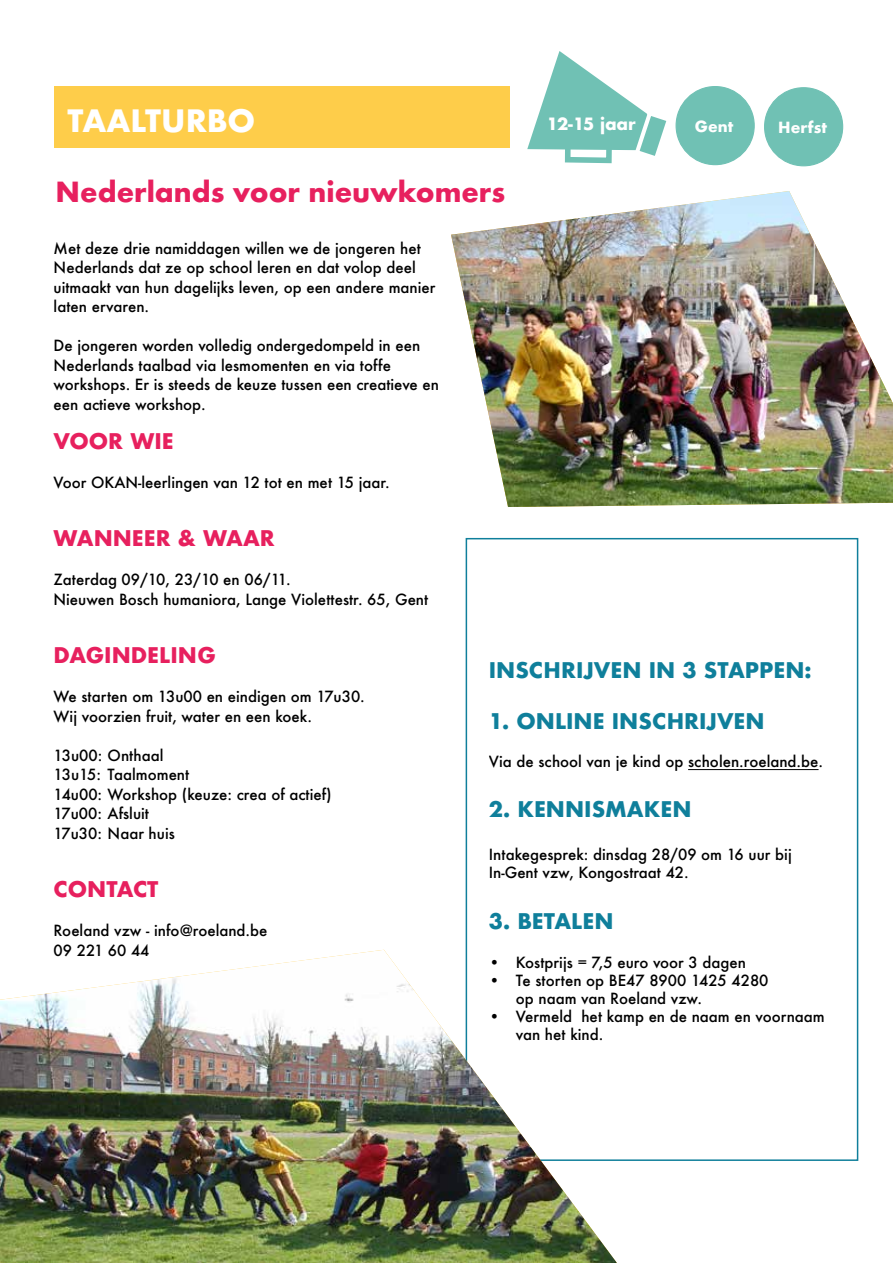
<style>
.page{position:relative;width:893px;height:1263px;background:#fff}
.page>*{position:absolute;margin:0;border:0;box-sizing:border-box;transform-origin:0 0}
.t1{font:700 30px "Futura";color:#fff}
.t2{font:700 27px "Futura";color:#e7205e}
.t3{font:700 21px "Futura";color:#0f7f9b}
.t4{font:700 21px "Futura";color:#e7205e}
.t5{font:700 16.5px "Futura";color:#fff}
.t6{font:500 15px/19.5px "Futura";color:#000}
.t7{font:700 15px "Futura";color:#fff}
</style>
<div class="page">
<div style="left:466px;top:538px;width:392px;height:623px;background:#fff;border:2px solid #0f7f9b"></div>
<div style="left:55px;top:86px;width:455px;height:61px;background:#fecd4a"></div>
<img style="left:451px;top:191px;width:442px;height:316px">
<hr style="left:688px;top:769px;width:130px;height:1px;background:#000">
<svg style="left:527px;top:51px;width:139px;height:113px"></svg>
<div style="left:676px;top:87px;width:78px;height:78px;background:#70c1b4;border-radius:50%"></div>
<div style="left:675px;top:86px;width:80px;height:79px;border:1px solid #70c1b4;border-radius:50%"></div>
<div style="left:765px;top:88px;width:78px;height:78px;background:#70c1b4;border-radius:50%"></div>
<div style="left:764px;top:87px;width:79px;height:79px;border:1px solid #70c1b4;border-radius:50%"></div>
<img style="left:0;top:950px;width:617px;height:313px">
<h1 class="t1" style="left:67px;top:99px;width:189px">TAALTURBO</h1>
<p class="t5" style="left:547px;top:112px;width:90px">12-15 jaar</p>
<p class="t7" style="left:695px;top:115px;width:40px">Gent</p>
<p class="t7" style="left:778px;top:116px;width:50px">Herfst</p>
<h2 class="t2" style="left:55px;top:172px;width:451px">Nederlands voor nieuwkomers</h2>
<p class="t6" style="left:54px;top:238px;width:383px">Met deze drie namiddagen willen we de jongeren het Nederlands dat ze op school leren en dat volop deel uitmaakt van hun dagelijks leven, op een andere manier laten ervaren.</p>
<p class="t6" style="left:54px;top:336px;width:387px">De jongeren worden volledig ondergedompeld in een Nederlands taalbad via lesmomenten en via toffe workshops. Er is steeds de keuze tussen een creatieve en een actieve workshop.</p>
<h3 class="t4" style="left:54px;top:426px;width:122px">VOOR WIE</h3>
<p class="t6" style="left:54px;top:472px;width:338px">Voor OKAN-leerlingen van 12 tot en met 15 jaar.</p>
<h3 class="t4" style="left:54px;top:523px;width:223px">WANNEER &amp; WAAR</h3>
<p class="t6" style="left:54px;top:570px;width:376px">Zaterdag 09/10, 23/10 en 06/11.<br>Nieuwen Bosch humaniora, Lange Violettestr. 65, Gent</p>
<h3 class="t4" style="left:54px;top:640px;width:164px">DAGINDELING</h3>
<p class="t6" style="left:54px;top:687px;width:313px">We starten om 13u00 en eindigen om 17u30.<br>Wij voorzien fruit, water en een koek.</p>
<p class="t6" style="left:54px;top:745px;width:280px">13u00: Onthaal<br>13u15: Taalmoment<br>14u00: Workshop (keuze: crea of actief)<br>17u00: Afsluit<br>17u30: Naar huis</p>
<h3 class="t3" style="left:489px;top:655px;width:324px">INSCHRIJVEN IN 3 STAPPEN:</h3>
<h3 class="t3" style="left:489px;top:706px;width:277px">1. ONLINE INSCHRIJVEN</h3>
<p class="t6" style="left:489px;top:751px;width:336px">Via de school van je kind op scholen.roeland.be.</p>
<h3 class="t3" style="left:489px;top:794px;width:204px">2. KENNISMAKEN</h3>
<p class="t6" style="left:489px;top:845px;width:304px;line-height:18px">Intakegesprek: dinsdag 28/09 om 16 uur bij<br>In-Gent vzw, Kongostraat 42.</p>
<h3 class="t3" style="left:489px;top:905px;width:126px">3. BETALEN</h3>
<p class="t6" style="left:489px;top:953px;width:259px">• Kostprijs = 7,5 euro voor 3 dagen</p>
<p class="t6" style="left:516px;top:971px;width:254px;line-height:18px;text-indent:-27px">• Te storten op BE47 8900 1425 4280 op naam van Roeland vzw.</p>
<p class="t6" style="left:516px;top:1007px;width:310px;line-height:18px;text-indent:-27px">• Vermeld het kamp en de naam en voornaam van het kind.</p>
<h3 class="t4" style="left:54px;top:874px;width:106px">CONTACT</h3>
<p class="t6" style="left:54px;top:921px;width:215px">Roeland vzw - info@roeland.be<br>09 221 60 44</p>
</div>
